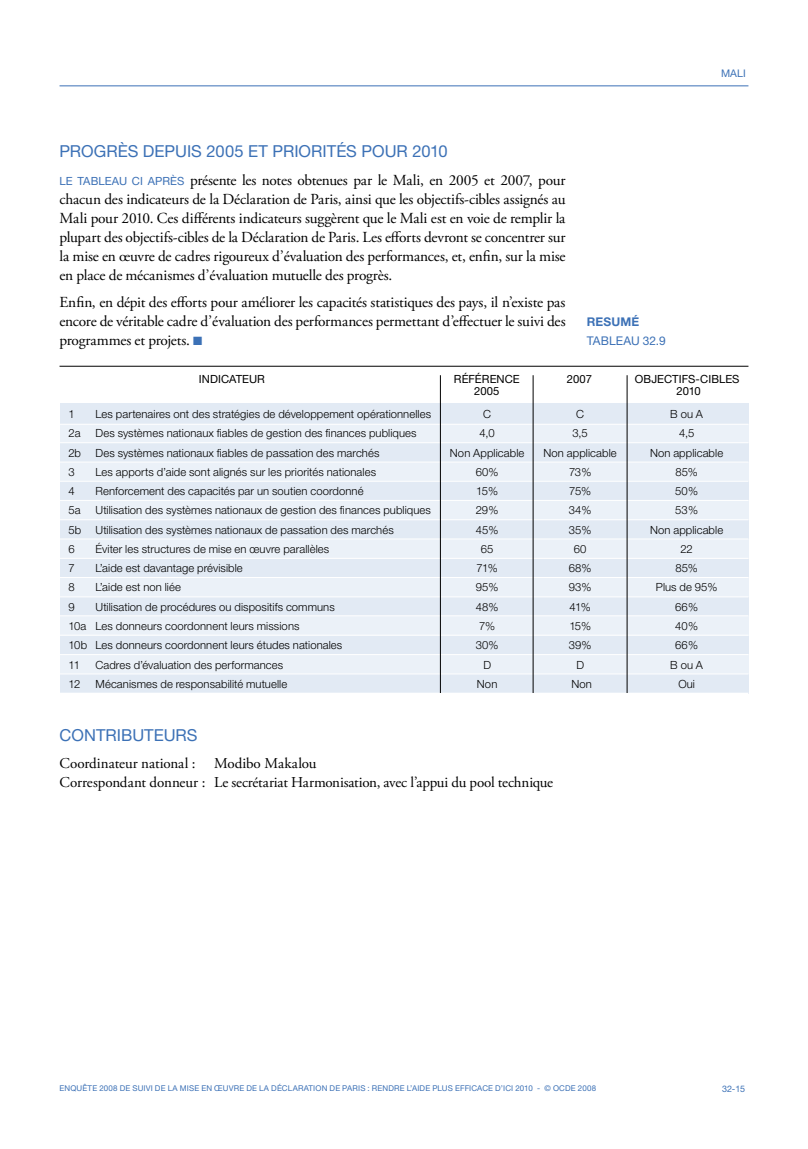
<style>
.page{position:relative;width:808px;height:1149px;background:#fff}
.page>*{position:absolute;margin:0;border:0;box-sizing:border-box;transform-origin:0 0}
.t1{font:16.5px "Helvetica Neue";color:#3c71b6}
.t2{font:15.3px/19px "Adobe Garamond Pro";letter-spacing:-.015em;color:#000;text-align:justify}
.t3{font:15px/18.8px "Adobe Garamond Pro";letter-spacing:-.01em;color:#000}
.t4{font:12px "Helvetica Neue";letter-spacing:.005em;color:#3c71b6}
.t5{font:700 12px "Helvetica Neue";letter-spacing:.01em;color:#3c71b6}
.t6{font:300 11.25px "Helvetica Neue";letter-spacing:.005em;color:#000}
.t7{font:11.25px/12.8px "Helvetica Neue";letter-spacing:.005em;color:#000;text-align:center}
.t8{font:10.5px "Helvetica Neue";color:#3c71b6}
.t9{font:9px "Helvetica Neue";color:#3c71b6}
.t10{font:7.95px "Helvetica Neue";letter-spacing:.02em;color:#3c71b6}
.s1{font-family:"Helvetica Neue";font-size:11.25px;color:#3c71b6}
.s2{color:#3c71b6}
</style>
<div class="page">
<hr style="left:60px;top:85px;width:688px;height:1px;background:#3c71b6">
<div style="left:60px;top:403px;width:688px;height:290px;background:#e2eaf4"></div>
<div style="left:60px;top:654px;width:688px;height:19px;background:#ebf1f8"></div>
<div style="left:60px;top:500px;width:688px;height:20px;background:#ebf1f8"></div>
<div style="left:60px;top:539px;width:688px;height:19px;background:#ebf1f8"></div>
<div style="left:60px;top:577px;width:688px;height:19px;background:#ebf1f8"></div>
<div style="left:60px;top:615px;width:688px;height:20px;background:#ebf1f8"></div>
<div style="left:60px;top:462px;width:688px;height:19px;background:#ebf1f8"></div>
<div style="left:60px;top:424px;width:688px;height:18px;background:#ebf1f8"></div>
<hr style="left:60px;top:424px;width:688px;height:1px;background:#fff">
<hr style="left:60px;top:442px;width:688px;height:1px;background:#fff">
<hr style="left:60px;top:461px;width:688px;height:1px;background:#fff">
<hr style="left:60px;top:480px;width:688px;height:1px;background:#fff">
<hr style="left:60px;top:500px;width:688px;height:1px;background:#fff">
<hr style="left:60px;top:519px;width:688px;height:1px;background:#fff">
<hr style="left:60px;top:538px;width:688px;height:1px;background:#fff">
<hr style="left:60px;top:558px;width:688px;height:1px;background:#fff">
<hr style="left:60px;top:577px;width:688px;height:1px;background:#fff">
<hr style="left:60px;top:596px;width:688px;height:1px;background:#fff">
<hr style="left:60px;top:615px;width:688px;height:1px;background:#fff">
<hr style="left:60px;top:634px;width:688px;height:1px;background:#fff">
<hr style="left:60px;top:654px;width:688px;height:1px;background:#fff">
<hr style="left:60px;top:673px;width:688px;height:1px;background:#fff">
<hr style="left:533px;top:375px;width:1px;height:322px;background:#000">
<hr style="left:627px;top:375px;width:1px;height:321px;background:#000">
<hr style="left:440px;top:375px;width:1px;height:324px;background:#000">
<hr style="left:60px;top:366px;width:688px;height:1px;background:#000">
<div style="left:59px;top:692px;width:689px;height:11px;background:#fff"></div>
<h1 class="t1" style="left:60px;top:142px;width:390px">PROGRÈS DEPUIS 2005 ET PRIORITÉS POUR 2010</h1>
<p class="t2" style="left:60px;top:171px;width:508px"><span class="s1">LE TABLEAU CI APRÈS</span> présente les notes obtenues par le Mali, en 2005 et 2007, pour chacun des indicateurs de la Déclaration de Paris, ainsi que les objectifs-cibles assignés au Mali pour 2010. Ces différents indicateurs suggèrent que le Mali est en voie de remplir la plupart des objectifs-cibles de la Déclaration de Paris. Les efforts devront se concentrer sur la mise en œuvre de cadres rigoureux d’évaluation des performances, et, enfin, sur la mise en place de mécanismes d’évaluation mutuelle des progrès.</p>
<h2 class="t2" style="left:60px;top:293px;width:508px">Enfin, en dépit des efforts pour améliorer les capacités statistiques des pays, il n’existe pas encore de véritable cadre d’évaluation des performances permettant d’effectuer le suivi des programmes et projets. <span class="s2">■</span></h2>
<p class="t5" style="left:587px;top:314px;width:54px">RESUMÉ</p>
<p class="t4" style="left:587px;top:333px;width:81px">TABLEAU 32.9</p>
<p class="t8" style="left:721px;top:67px;width:26px">MALI</p>
<p class="t7" style="left:454px;top:372px;width:67px">RÉFÉRENCE<br>2005</p>
<p class="t7" style="left:567px;top:372px;width:26px">2007</p>
<p class="t7" style="left:199px;top:372px;width:68px">INDICATEUR</p>
<p class="t7" style="left:635px;top:372px;width:106px">OBJECTIFS-CIBLES<br>2010</p>
<p class="t6" style="left:69px;top:407px;width:8px">1</p>
<p class="t6" style="left:96px;top:407px;width:337px">Les partenaires ont des stratégies de développement opérationnelles</p>
<p class="t6" style="left:483px;top:407px;width:9px">C</p>
<p class="t6" style="left:576px;top:407px;width:9px">C</p>
<p class="t6" style="left:670px;top:407px;width:34px">B ou A</p>
<p class="t6" style="left:69px;top:426px;width:13px">2a</p>
<p class="t6" style="left:96px;top:426px;width:323px">Des systèmes nationaux fiables de gestion des finances publiques</p>
<p class="t6" style="left:480px;top:426px;width:17px">4,0</p>
<p class="t6" style="left:572px;top:426px;width:17px">3,5</p>
<p class="t6" style="left:679px;top:426px;width:17px">4,5</p>
<p class="t6" style="left:69px;top:445px;width:14px">2b</p>
<p class="t6" style="left:96px;top:445px;width:285px">Des systèmes nationaux fiables de passation des marchés</p>
<p class="t6" style="left:450px;top:445px;width:76px">Non Applicable</p>
<p class="t6" style="left:544px;top:445px;width:75px">Non applicable</p>
<p class="t6" style="left:650px;top:445px;width:75px">Non applicable</p>
<p class="t6" style="left:69px;top:465px;width:8px">3</p>
<p class="t6" style="left:96px;top:465px;width:282px">Les apports d’aide sont alignés sur les priorités nationales</p>
<p class="t6" style="left:476px;top:465px;width:24px">60%</p>
<p class="t6" style="left:569px;top:465px;width:24px">73%</p>
<p class="t6" style="left:675px;top:465px;width:24px">85%</p>
<p class="t6" style="left:69px;top:484px;width:8px">4</p>
<p class="t6" style="left:96px;top:484px;width:269px">Renforcement des capacités par un soutien coordonné</p>
<p class="t6" style="left:476px;top:484px;width:23px">15%</p>
<p class="t6" style="left:569px;top:484px;width:24px">75%</p>
<p class="t6" style="left:675px;top:484px;width:24px">50%</p>
<p class="t6" style="left:69px;top:503px;width:14px">5a</p>
<p class="t6" style="left:96px;top:503px;width:337px">Utilisation des systèmes nationaux de gestion des finances publiques</p>
<p class="t6" style="left:476px;top:503px;width:24px">29%</p>
<p class="t6" style="left:569px;top:503px;width:24px">34%</p>
<p class="t6" style="left:675px;top:503px;width:24px">53%</p>
<p class="t6" style="left:69px;top:522px;width:14px">5b</p>
<p class="t6" style="left:96px;top:522px;width:300px">Utilisation des systèmes nationaux de passation des marchés</p>
<p class="t6" style="left:476px;top:522px;width:24px">45%</p>
<p class="t6" style="left:569px;top:522px;width:24px">35%</p>
<p class="t6" style="left:650px;top:522px;width:75px">Non applicable</p>
<p class="t6" style="left:69px;top:542px;width:8px">6</p>
<p class="t6" style="left:96px;top:542px;width:235px">Éviter les structures de mise en œuvre parallèles</p>
<p class="t6" style="left:481px;top:542px;width:14px">65</p>
<p class="t6" style="left:574px;top:542px;width:14px">60</p>
<p class="t6" style="left:680px;top:542px;width:14px">22</p>
<p class="t6" style="left:69px;top:561px;width:8px">7</p>
<p class="t6" style="left:96px;top:561px;width:149px">L’aide est davantage prévisible</p>
<p class="t6" style="left:476px;top:561px;width:23px">71%</p>
<p class="t6" style="left:569px;top:561px;width:24px">68%</p>
<p class="t6" style="left:675px;top:561px;width:24px">85%</p>
<p class="t6" style="left:69px;top:580px;width:8px">8</p>
<p class="t6" style="left:96px;top:580px;width:87px">L’aide est non liée</p>
<p class="t6" style="left:476px;top:580px;width:24px">95%</p>
<p class="t6" style="left:569px;top:580px;width:24px">93%</p>
<p class="t6" style="left:656px;top:580px;width:63px">Plus de 95%</p>
<p class="t6" style="left:69px;top:599px;width:8px">9</p>
<p class="t6" style="left:96px;top:599px;width:241px">Utilisation de procédures ou dispositifs communs</p>
<p class="t6" style="left:476px;top:599px;width:24px">48%</p>
<p class="t6" style="left:570px;top:599px;width:23px">41%</p>
<p class="t6" style="left:675px;top:599px;width:24px">66%</p>
<p class="t6" style="left:69px;top:619px;width:232px">10a Les donneurs coordonnent leurs missions</p>
<p class="t6" style="left:479px;top:619px;width:17px">7%</p>
<p class="t6" style="left:569px;top:619px;width:23px">15%</p>
<p class="t6" style="left:675px;top:619px;width:24px">40%</p>
<p class="t6" style="left:69px;top:638px;width:275px">10b Les donneurs coordonnent leurs études nationales</p>
<p class="t6" style="left:476px;top:638px;width:24px">30%</p>
<p class="t6" style="left:569px;top:638px;width:24px">39%</p>
<p class="t6" style="left:675px;top:638px;width:24px">66%</p>
<p class="t6" style="left:69px;top:657px;width:13px">11</p>
<p class="t6" style="left:96px;top:657px;width:189px">Cadres d’évaluation des performances</p>
<p class="t6" style="left:483px;top:657px;width:9px">D</p>
<p class="t6" style="left:576px;top:657px;width:9px">D</p>
<p class="t6" style="left:670px;top:657px;width:34px">B ou A</p>
<p class="t6" style="left:69px;top:676px;width:13px">12</p>
<p class="t6" style="left:96px;top:676px;width:193px">Mécanismes de responsabilité mutuelle</p>
<p class="t6" style="left:477px;top:676px;width:22px">Non</p>
<p class="t6" style="left:571px;top:676px;width:22px">Non</p>
<p class="t6" style="left:678px;top:676px;width:18px">Oui</p>
<h1 class="t1" style="left:60px;top:724px;width:140px">CONTRIBUTEURS</h1>
<h3 class="t3" style="left:60px;top:754px;width:495px">Coordinateur national : Modibo Makalou<br>Correspondant donneur : Le secrétariat Harmonisation, avec l’appui du pool technique</h3>
<p class="t10" style="left:60px;top:1083px;width:538px">ENQUÊTE 2008 DE SUIVI DE LA MISE EN ŒUVRE DE LA DÉCLARATION DE PARIS : RENDRE L’AIDE PLUS EFFICACE D’ICI 2010 - © OCDE 2008</p>
<p class="t9" style="left:722px;top:1083px;width:25px">32-15</p>
</div>
